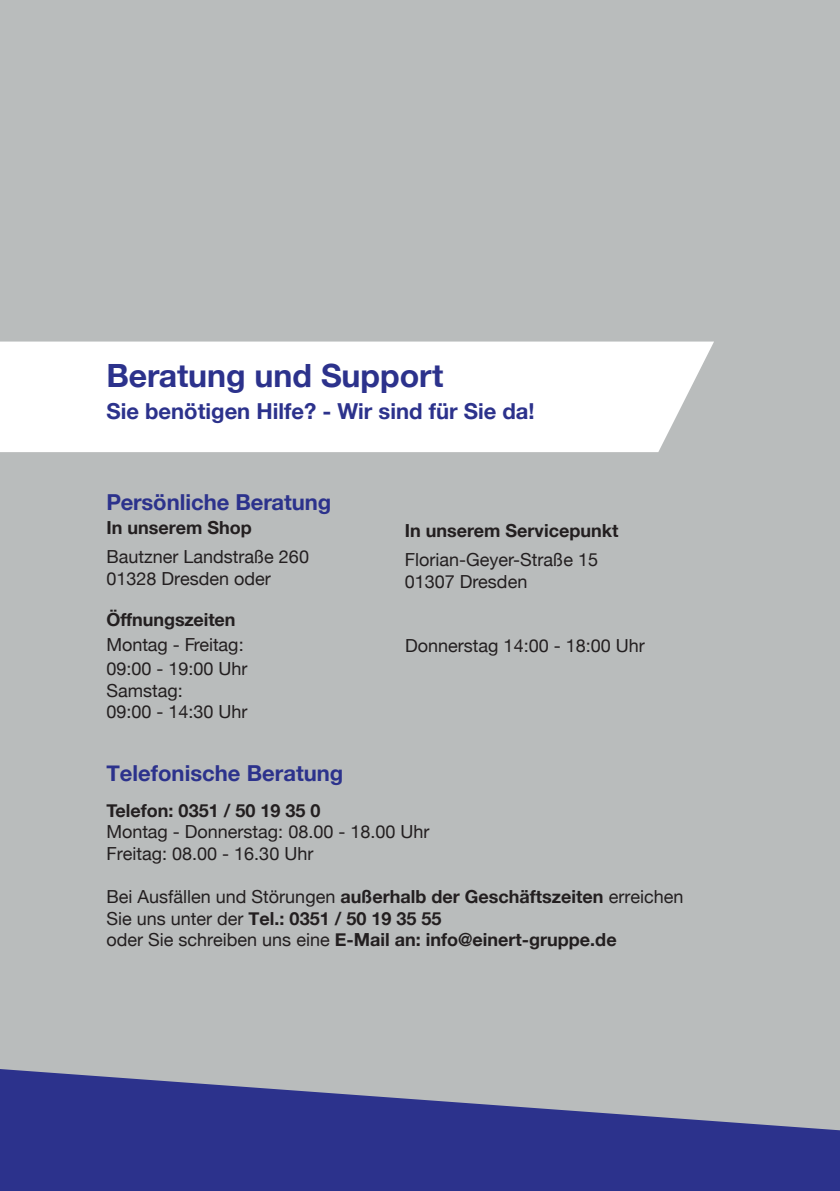
<style>
.page{position:relative;width:840px;height:1191px;background:#fff}
.page>*{position:absolute;margin:0;border:0;box-sizing:border-box;transform-origin:0 0}
.t1{font:700 32px "Helvetica Neue";color:#2c328c}
.t2{font:700 22px "Helvetica Neue";color:#2c328c}
.t3{font:700 18px/21.6px "Helvetica Neue";color:#231f20}
.t4{font:18px/21.6px "Helvetica Neue";color:#231f20}
.s1{font-weight:400}
</style>
<div class="page">
<div style="left:0;top:0;width:839px;height:1191px;background:#b9bcbc"></div>
<svg style="left:0;top:1069px;width:839px;height:122px;fill:#2c328c"></svg>
<div style="left:0;top:341px;width:713px;height:111px;background:#fff"></div>
<div style="left:0;top:1134px;width:90px;height:57px;background:#2c328c"></div>
<h1 class="t1" style="left:106px;top:350px;width:338px">Beratung und Support</h1>
<p class="t2" style="left:106px;top:394px;width:429px">Sie benötigen Hilfe? - Wir sind für Sie da!</p>
<p class="t2" style="left:106px;top:485px;width:226px">Persönliche Beratung</p>
<p class="t3" style="left:106px;top:517px;width:147px">In unserem Shop</p>
<p class="t4" style="left:106px;top:547px;width:204px">Bautzner Landstraße 260<br>01328 Dresden oder</p>
<p class="t3" style="left:106px;top:609px;width:131px">Öffnungszeiten</p>
<p class="t4" style="left:106px;top:634px;width:143px;line-height:23.6px">Montag - Freitag:<br>09:00 - 19:00 Uhr</p>
<p class="t4" style="left:106px;top:680px;width:143px">Samstag:<br>09:00 - 14:30 Uhr</p>
<p class="t3" style="left:404px;top:520px;width:215px">In unserem Servicepunkt</p>
<p class="t4" style="left:404px;top:550px;width:195px">Florian-Geyer-Straße 15<br>01307 Dresden</p>
<p class="t4" style="left:405px;top:636px;width:241px">Donnerstag 14:00 - 18:00 Uhr</p>
<p class="t2" style="left:106px;top:756px;width:238px">Telefonische Beratung</p>
<p class="t3" style="left:106px;top:800px;width:215px">Telefon: 0351 / 50 19 35 0</p>
<p class="t4" style="left:106px;top:822px;width:324px">Montag - Donnerstag: 08.00 - 18.00 Uhr<br>Freitag: 08.00 - 16.30 Uhr</p>
<p class="t3" style="left:106px;top:886px;width:578px"><span class="s1">Bei Ausfällen und Störungen</span> außerhalb der Geschäftszeiten <span class="s1">erreichen<br>Sie uns unter der</span> Tel.: 0351 / 50 19 35 55<br><span class="s1">oder Sie schreiben uns eine</span> E-Mail an: info@einert-gruppe.de</p>
</div>
